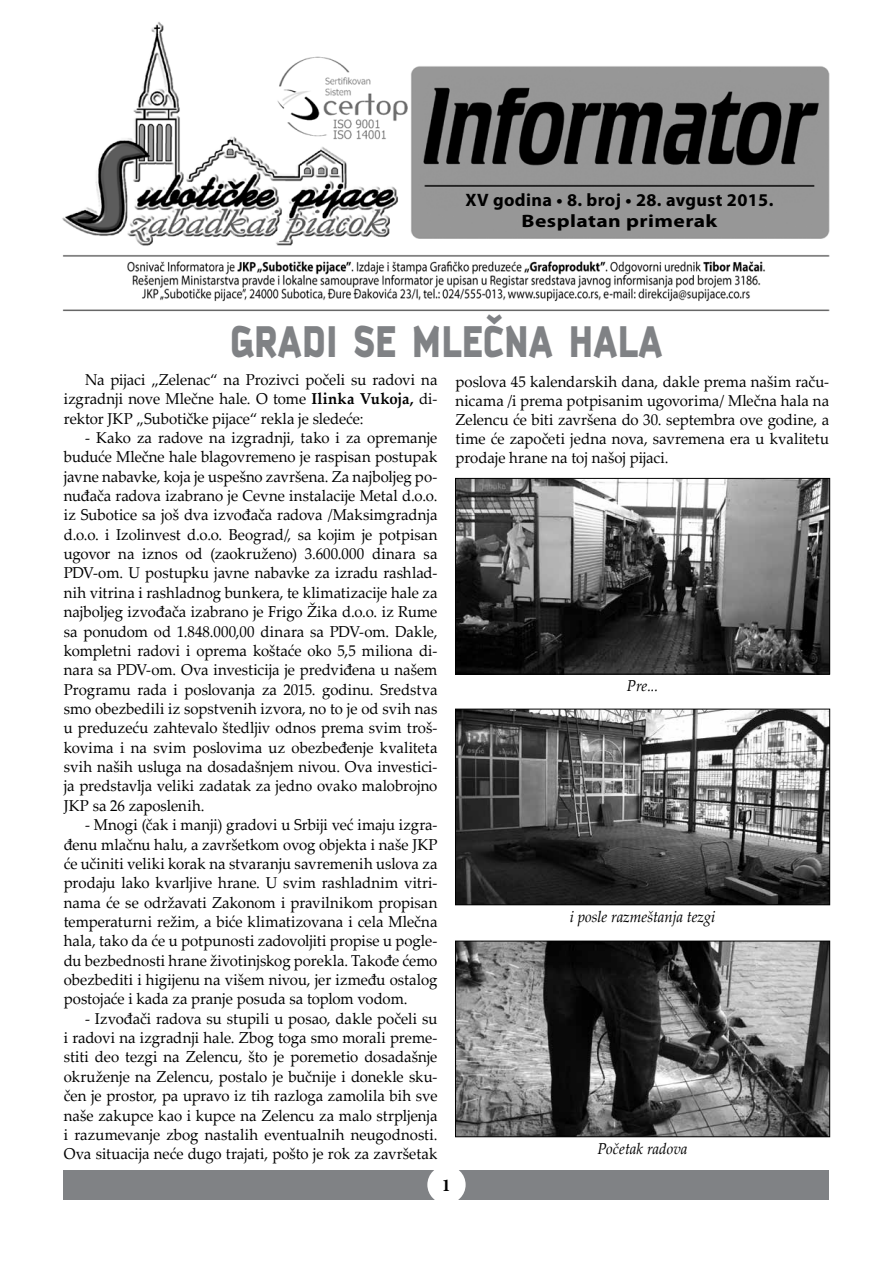
<style>
.page{position:relative;width:893px;height:1263px;background:#fff}
.page>*{position:absolute;margin:0;border:0;box-sizing:border-box;transform-origin:0 0}
.t1{font:900 48px "Kautiva Pro";color:#808285;scale:.82 1}
.t2{font:700 18px/21.6px "Myriad Pro";letter-spacing:.02em;color:#000;text-align:center}
.t3{font:700 18px "Minion Pro";color:#000}
.t4{font:15.75px/19.4px "Palatino Linotype";color:#000;text-align:justify;scale:.95 1}
.t5{font:italic 15.75px "Palatino Linotype";letter-spacing:-.005em;color:#000;scale:.95 1}
.s1{font-weight:700}
</style>
<div class="page">
<img style="left:62px;top:22px;width:768px;height:290px">
<div style="left:64px;top:1170px;width:765px;height:29px;background:#808285"></div>
<div style="left:427px;top:1165px;width:39px;height:39px;background:#fff;border-radius:50%"></div>
<img style="left:457px;top:480px;width:371px;height:192px">
<div style="left:455px;top:478px;width:375px;height:196px;border:1px solid #000"></div>
<img style="left:457px;top:943px;width:371px;height:192px">
<div style="left:455px;top:941px;width:375px;height:196px;border:1px solid #000"></div>
<img style="left:457px;top:711px;width:371px;height:192px">
<div style="left:455px;top:709px;width:375px;height:196px;border:1px solid #000"></div>
<p class="t2" style="left:465px;top:188px;width:310px">XV godina • 8. broj • 28. avgust 2015.<br>Besplatan primerak</p>
<h1 class="t1" style="left:230px;top:314px;width:529px">GRADI SE MLEČNA HALA</h1>
<p class="t4" style="left:64px;top:369px;width:395px;text-indent:21px">Na pijaci „Zelenac“ na Prozivci počeli su radovi na izgradnji nove Mlečne hale. O tome <span class="s1">Ilinka Vukoja,</span> di&shy;rektor JKP „Subotičke pijace“ rekla je sledeće:</p>
<p class="t4" style="left:64px;top:427px;width:395px;text-indent:21px">- Kako za radove na izgradnji, tako i za opremanje buduće Mlečne hale blagovremeno je raspisan postupak javne nabavke, koja je uspešno završena. Za najboljeg po&shy;nuđača radova izabrano je Cevne instalacije Metal d.o.o. iz Subotice sa još dva izvođača radova /Maksimgradnja d.o.o. i Izolinvest d.o.o. Beograd/, sa kojim je potpisan ugovor na iznos od (zaokruženo) 3.600.000 dinara sa PDV-om. U postupku javne nabavke za izradu rashlad&shy;nih vitrina i rashladnog bunkera, te klimatizacije hale za najboljeg izvođača izabrano je Frigo Žika d.o.o. iz Rume sa ponudom od 1.848.000,00 dinara sa PDV-om. Dakle, kompletni radovi i oprema koštaće oko 5,5 miliona di&shy;nara sa PDV-om. Ova investicija je predviđena u našem Programu rada i poslovanja za 2015. godinu. Sredstva smo obezbedili iz sopstvenih izvora, no to je od svih nas u preduzeću zahtevalo štedljiv odnos prema svim troš&shy;kovima i na svim poslovima uz obezbeđenje kvaliteta svih naših usluga na dosadašnjem nivou. Ova investici&shy;ja predstavlja veliki zadatak za jedno ovako malobrojno JKP sa 26 zaposlenih.</p>
<p class="t4" style="left:64px;top:814px;width:395px;text-indent:21px">- Mnogi (čak i manji) gradovi u Srbiji već imaju izgra&shy;đenu mlačnu halu, a završetkom ovog objekta i naše JKP će učiniti veliki korak na stvaranju savremenih uslova za prodaju lako kvarljive hrane. U svim rashladnim vitri&shy;nama će se održavati Zakonom i pravilnikom propisan temperaturni režim, a biće klimatizovana i cela Mlečna hala, tako da će u potpunosti zadovoljiti propise u pogle&shy;du bezbednosti hrane životinjskog porekla. Takođe ćemo obezbediti i higijenu na višem nivou, jer između ostalog postojaće i kada za pranje posuda sa toplom vodom.</p>
<p class="t4" style="left:64px;top:1008px;width:395px;text-indent:21px">- Izvođači radova su stupili u posao, dakle počeli su i radovi na izgradnji hale. Zbog toga smo morali preme&shy;stiti deo tezgi na Zelencu, što je poremetio dosadašnje okruženje na Zelencu, postalo je bučnije i donekle sku&shy;čen je prostor, pa upravo iz tih razloga zamolila bih sve naše zakupce kao i kupce na Zelencu za malo strpljenja i razumevanje zbog nastalih eventualnih neugodnosti.<br>Ova situacija neće dugo trajati, pošto je rok za završetak</p>
<p class="t4" style="left:455px;top:372px;width:395px;line-height:18.9px">poslova 45 kalendarskih dana, dakle prema našim raču&shy;nicama /i prema potpisanim ugovorima/ Mlečna hala na Zelencu će biti završena do 30. septembra ove godine, a time će započeti jedna nova, savremena era u kvalitetu prodaje hrane na toj našoj pijaci.</p>
<p class="t5" style="left:627px;top:674px;width:35px">Pre...</p>
<p class="t5" style="left:570px;top:905px;width:155px">i posle razmeštanja tezgi</p>
<p class="t5" style="left:598px;top:1137px;width:96px">Početak radova</p>
<p class="t3" style="left:442px;top:1173px;width:10px">1</p>
</div>
